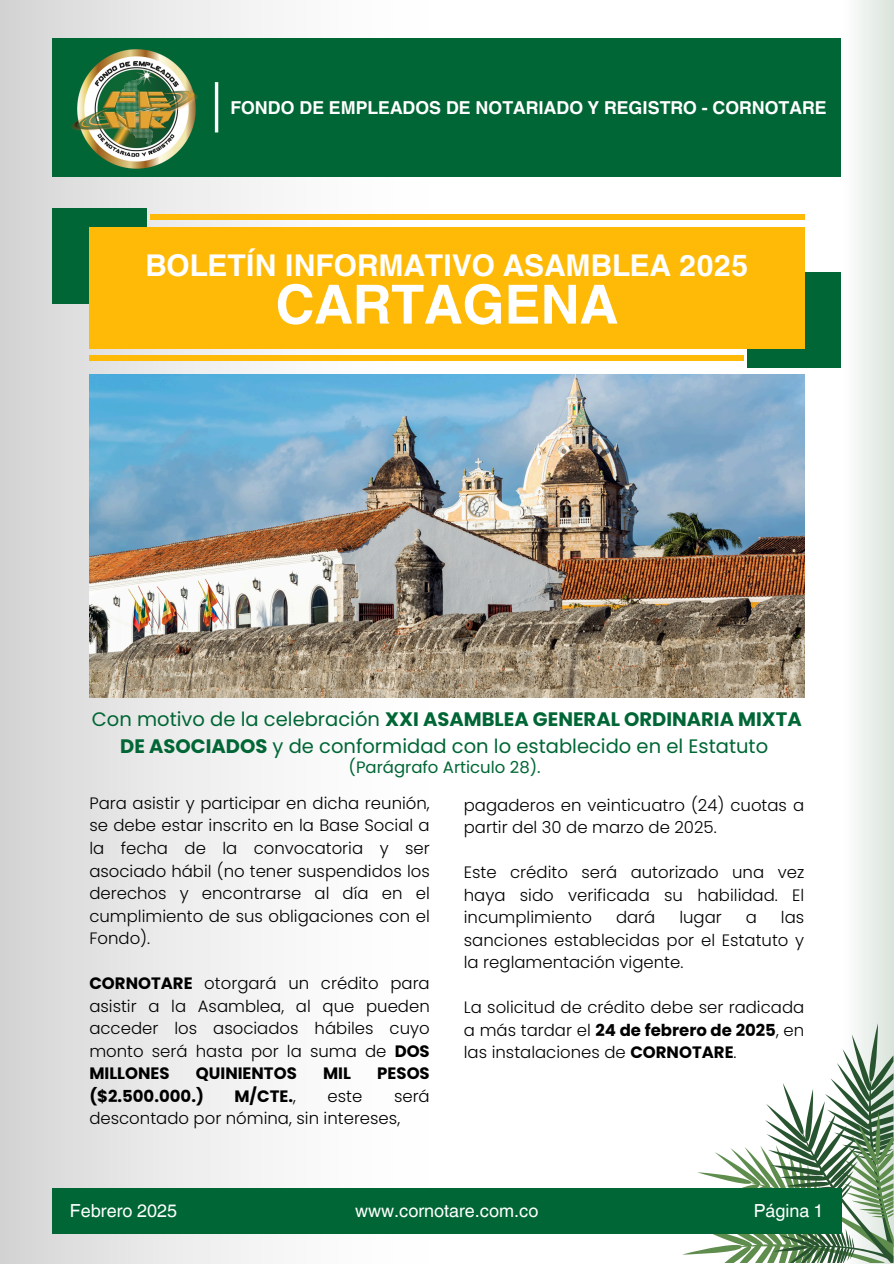
<style>
.page{position:relative;width:894px;height:1264px;background:#fff}
.page>*{position:absolute;margin:0;border:0;box-sizing:border-box;transform-origin:0 0}
.t1{font:700 54px "Helvetica World";color:#fff}
.t2{font:700 30px "Helvetica World";color:#fff}
.t3{font:19.5px/27px "Poppins";color:#006635;text-align:center}
.t4{font:18px "Helvetica World";color:#fff}
.t5{font:700 17.85px "Helvetica World";color:#fff}
.t6{font:300 16.5px/22.5px "Poppins";color:#000;text-align:justify}
.t7{font:700 16.5px "Poppins";color:#000}
.t8{font:16.5px "Poppins";color:#006635}
.s1{font-weight:700}
.s2{font-weight:300}
</style>
<div class="page">
<img style="left:0;top:0;width:477px;height:1263px">
<div style="left:52px;top:38px;width:789px;height:138px;background:#006635"></div>
<img style="left:89px;top:374px;width:715px;height:323px">
<div style="left:52px;top:208px;width:94px;height:95px;background:#006635"></div>
<div style="left:747px;top:272px;width:94px;height:95px;background:#006635"></div>
<div style="left:89px;top:227px;width:715px;height:121px;background:#ffba07"></div>
<div style="left:150px;top:214px;width:654px;height:6px;background:#ffba07"></div>
<div style="left:89px;top:355px;width:654px;height:6px;background:#ffba07"></div>
<hr style="left:215px;top:82px;width:3px;height:50px;background:#fff">
<div style="left:841px;top:0;width:52px;height:1263px;background:linear-gradient(to right,#fff,#dae4dc)"></div>
<svg style="left:681px;top:1023px;width:212px;height:239px"></svg>
<div style="left:52px;top:1188px;width:789px;height:45px;background:#006635"></div>
<img style="left:71px;top:49px;width:127px;height:120px">
<p class="t5" style="left:230px;top:93px;width:597px">FONDO DE EMPLEADOS DE NOTARIADO Y REGISTRO - CORNOTARE</p>
<h1 class="t2" style="left:145px;top:241px;width:604px">BOLETÍN INFORMATIVO ASAMBLEA 2025</h1>
<h2 class="t1" style="left:275px;top:260px;width:344px">CARTAGENA</h2>
<p class="t3" style="left:92px;top:705px;width:711px">Con motivo de la celebración <span class="s1">XXI ASAMBLEA GENERAL ORDINARIA MIXTA<br>DE ASOCIADOS</span> y de conformidad con lo establecido en el Estatuto</p>
<h4 class="t8" style="left:348px;top:755px;width:194px">(Parágrafo Articulo 28).</h4>
<p class="t6" style="left:463px;top:793px;width:342px">pagaderos en veinticuatro (24) cuotas a partir del 30 de marzo de 2025.</p>
<p class="t6" style="left:463px;top:861px;width:342px">Este crédito será autorizado una vez haya sido verificada su habilidad. El incumplimiento</p>
<p class="t6" style="left:89px;top:792px;width:342px">Para asistir y participar en dicha reunión, se debe estar inscrito en la Base Social a la fecha de la convocatoria y ser asociado hábil (no tener suspendidos los derechos y encontrarse al día en el cumplimiento de sus obligaciones con el Fondo).</p>
<h3 class="t6" style="left:89px;top:972px;width:342px"><span class="s1">CORNOTARE</span> otorgará un crédito para asistir a la Asamblea, al que pueden acceder los asociados hábiles cuyo monto será hasta por la suma de <span class="s1">DOS MILLONES</span></h3>
<p class="t6" style="left:615px;top:906px;width:41px">dará</p>
<p class="t6" style="left:679px;top:906px;width:44px">lugar</p>
<p class="t6" style="left:745px;top:906px;width:13px">a</p>
<p class="t6" style="left:463px;top:906px;width:342px;text-indent:317px">las sanciones establecidas por el Estatuto y la reglamentación vigente.</p>
<p class="t6" style="left:463px;top:996px;width:342px">La solicitud de crédito debe ser radicada a más tardar el <span class="s1">24 de febrero de 2025</span>, en las instalaciones de <span class="s1">CORNOTARE</span>.</p>
<h3 class="t7" style="left:196px;top:1061px;width:102px">QUINIENTOS</h3>
<h3 class="t7" style="left:323px;top:1061px;width:29px">MIL</h3>
<h3 class="t7" style="left:377px;top:1061px;width:54px">PESOS</h3>
<h3 class="t7" style="left:89px;top:1084px;width:116px">($2.500.000.)</h3>
<h3 class="t7" style="left:234px;top:1084px;width:63px">M/CTE.<span class="s2">,</span></h3>
<h3 class="t6" style="left:327px;top:1084px;width:36px">este</h3>
<h3 class="t6" style="left:89px;top:1084px;width:342px;text-indent:304px">será descontado por nómina, sin intereses,</h3>
<p class="t4" style="left:70px;top:1199px;width:109px">Febrero 2025</p>
<p class="t4" style="left:355px;top:1199px;width:185px">www.cornotare.com.co</p>
<p class="t4" style="left:753px;top:1199px;width:71px">Página 1</p>
</div>
